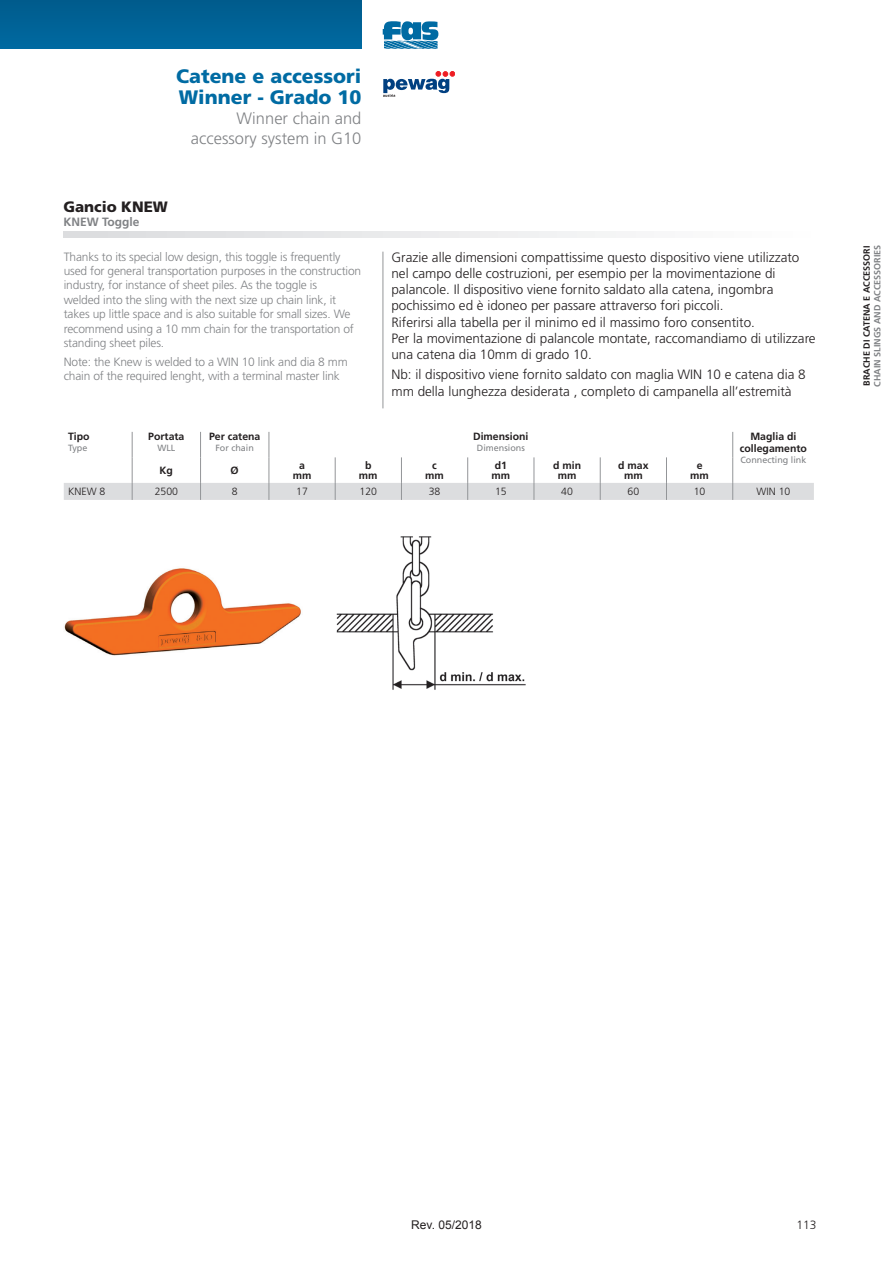
<style>
.page{position:relative;width:893px;height:1263px;background:#fff}
.page>*{position:absolute;margin:0;border:0;box-sizing:border-box;transform-origin:0 0}
.t1{font:900 19.5px/21px "Frutiger";color:#006ba3}
.t2{font:300 16.5px/19.8px "Frutiger";color:#808285;text-align:right}
.t3{font:900 15px "Frutiger";color:#231f20}
.t4{font:300 13.5px/16.2px "Frutiger";color:#231f20}
.t5{font:300 12px/14.4px "Frutiger";letter-spacing:-.015em;color:#808285}
.t6{font:12px "Arial";color:#231f20}
.t7{font:700 12px "Frutiger";color:#808285}
.t8{font:300 12px "Frutiger";color:#231f20}
.t9{font:700 10.5px/10.5px "Frutiger";color:#231f20;text-align:center}
.t10{font:300 10.5px "Frutiger";color:#231f20}
.t11{font:9px "Frutiger";color:#808285}
.t12{font:700 9px "Frutiger";color:#808285}
.t13{font:700 9px "Frutiger";color:#231f20}
</style>
<div class="page">
<svg style="left:64px;top:432px;width:750px;height:68px"></svg>
<svg style="left:383px;top:21px;width:55px;height:28px;background:#4693bc"></svg>
<div style="left:0;top:0;width:361px;height:49px;background:#006297"></div>
<svg style="left:383px;top:71px;width:72px;height:26px"></svg>
<svg style="left:63px;top:231px;width:553px;height:7px"></svg>
<hr style="left:383px;top:252px;width:1px;height:156px;background:#939598">
<img style="left:336px;top:536px;width:190px;height:154px">
<img style="left:64px;top:568px;width:237px;height:88px">
<h1 class="t1" style="left:176px;top:66px;width:187px">Catene e accessori<br>Winner - Grado 10</h1>
<p class="t2" style="left:191px;top:109px;width:172px">Winner chain and accessory system in G10</p>
<p class="t3" style="left:63px;top:197px;width:106px">Gancio KNEW</p>
<p class="t7" style="left:63px;top:215px;width:78px">KNEW Toggle</p>
<p class="t5" style="left:64px;top:249px;width:299px">Thanks to its special low design, this toggle is frequently used for general transportation purposes in the construction industry, for instance of sheet piles. As the toggle is<br>welded into the sling with the next size up chain link, it takes up little space and is also suitable for small sizes. We recommend using a 10 mm chain for the transportation of standing sheet piles.</p>
<p class="t5" style="left:64px;top:354px;width:285px">Note: the Knew is welded to a WIN 10 link and dia 8 mm chain of the required lenght, with a terminal master link</p>
<p class="t4" style="left:391px;top:249px;width:426px">Grazie alle dimensioni compattissime questo dispositivo viene utilizzato nel campo delle costruzioni, per esempio per la movimentazione di palancole. Il dispositivo viene fornito saldato alla catena, ingombra pochissimo ed è idoneo per passare attraverso fori piccoli.<br>Riferirsi alla tabella per il minimo ed il massimo foro consentito.<br>Per la movimentazione di palancole montate, raccomandiamo di utilizzare una catena dia 10mm di grado 10.</p>
<p class="t4" style="left:391px;top:367px;width:416px">Nb: il dispositivo viene fornito saldato con maglia WIN 10 e catena dia 8 mm della lunghezza desiderata , completo di campanella all’estremità</p>
<p class="t9" style="left:68px;top:431px;width:23px">Tipo</p>
<p class="t11" style="left:68px;top:442px;width:21px">Type</p>
<p class="t9" style="left:148px;top:431px;width:38px">Portata</p>
<p class="t11" style="left:157px;top:442px;width:19px">WLL</p>
<p class="t9" style="left:209px;top:431px;width:53px">Per catena</p>
<p class="t11" style="left:215px;top:442px;width:40px">For chain</p>
<p class="t9" style="left:473px;top:431px;width:57px">Dimensioni</p>
<p class="t11" style="left:477px;top:442px;width:50px">Dimensions</p>
<p class="t9" style="left:160px;top:465px;width:15px">Kg</p>
<p class="t9" style="left:231px;top:465px;width:10px">Ø</p>
<p class="t9" style="left:293px;top:460px;width:20px">a mm</p>
<p class="t9" style="left:359px;top:460px;width:20px">b mm</p>
<p class="t9" style="left:425px;top:460px;width:20px">c mm</p>
<p class="t9" style="left:491px;top:460px;width:20px">d1 mm</p>
<p class="t9" style="left:553px;top:460px;width:30px">d min mm</p>
<p class="t9" style="left:618px;top:460px;width:32px">d max mm</p>
<p class="t9" style="left:690px;top:460px;width:20px">e mm</p>
<p class="t9" style="left:740px;top:430px;width:69px;line-height:12.6px">Maglia di collegamento</p>
<p class="t11" style="left:740px;top:455px;width:68px">Connecting link</p>
<p class="t10" style="left:68px;top:486px;width:39px">KNEW 8</p>
<p class="t10" style="left:155px;top:486px;width:25px">2500</p>
<p class="t10" style="left:232px;top:486px;width:7px">8</p>
<p class="t10" style="left:296px;top:486px;width:13px">17</p>
<p class="t10" style="left:360px;top:486px;width:19px">120</p>
<p class="t10" style="left:429px;top:486px;width:13px">38</p>
<p class="t10" style="left:495px;top:486px;width:13px">15</p>
<p class="t10" style="left:561px;top:486px;width:13px">40</p>
<p class="t10" style="left:627px;top:486px;width:13px">60</p>
<p class="t10" style="left:694px;top:486px;width:13px">10</p>
<p class="t10" style="left:756px;top:486px;width:35px">WIN 10</p>
<p class="t13" style="left:861px;top:386px;width:142px;rotate:-90deg">BRACHE DI CATENA E ACCESSORI</p>
<p class="t12" style="left:872px;top:387px;width:144px;rotate:-90deg">CHAIN SLINGS AND ACCESSORIES</p>
<p class="t6" style="left:411px;top:1217px;width:72px">Rev. 05/2018</p>
<p class="t8" style="left:796px;top:1218px;width:22px">113</p>
</div>
